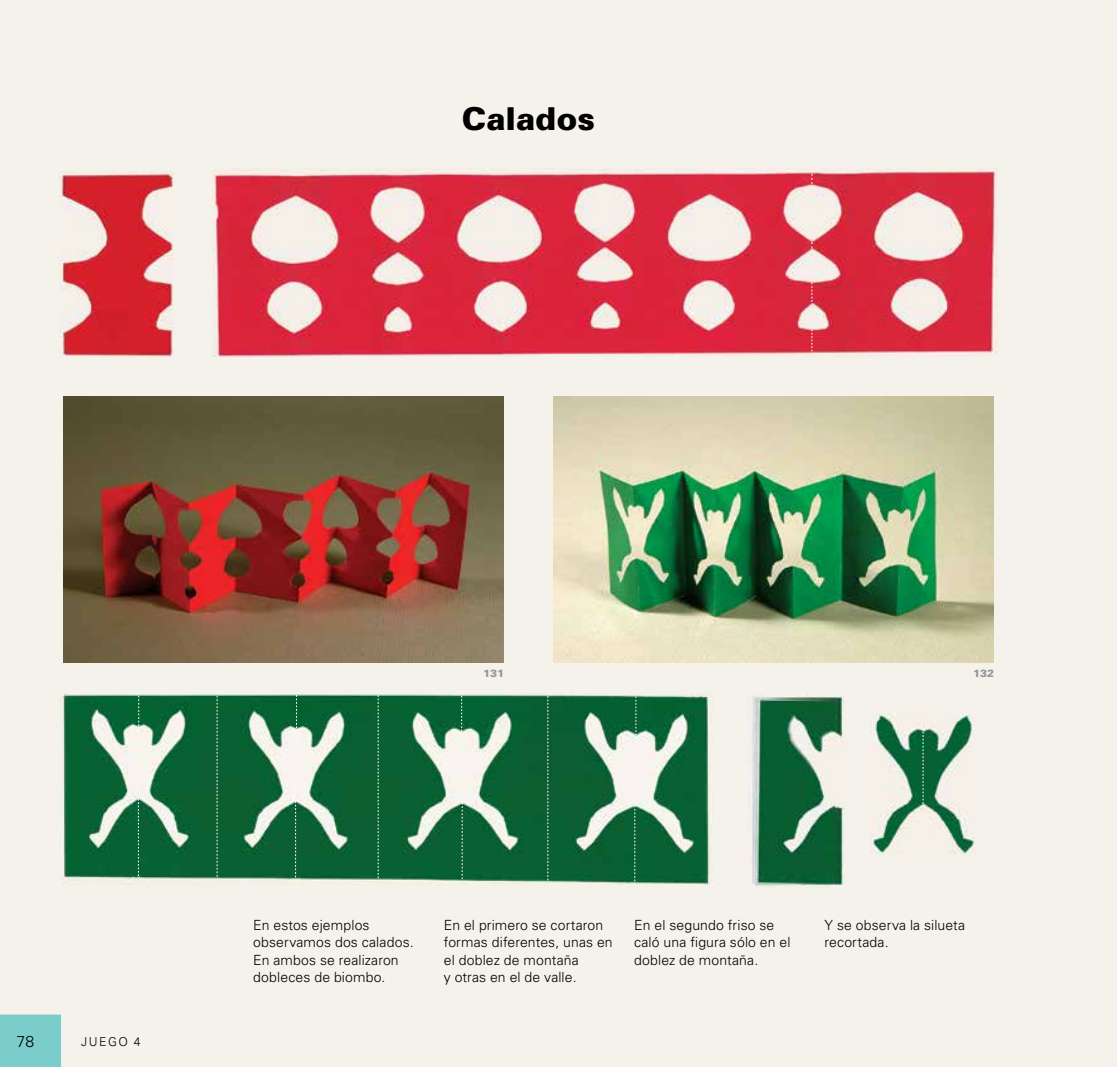
<style>
.page{position:relative;width:1117px;height:1067px;background:#fff}
.page>*{position:absolute;margin:0;border:0;box-sizing:border-box;transform-origin:0 0}
.t1{font:900 31.5px "Univers";color:#000}
.t2{font:300 15.75px "Univers";color:#000}
.t3{font:300 14px/17.5px "Univers";letter-spacing:.01em;color:#000}
.t4{font:300 12.25px "Univers";letter-spacing:.12em;color:#000}
.t5{font:900 10.5px "Univers";color:#939598}
</style>
<div class="page">
<div style="left:0;top:0;width:1116px;height:1067px;background:#f5f1eb"></div>
<div style="left:0;top:1014px;width:61px;height:53px;background:#7acdcb"></div>
<img style="left:60px;top:172px;width:114px;height:185px">
<img style="left:752px;top:694px;width:93px;height:193px">
<img style="left:60px;top:693px;width:652px;height:192px">
<img style="left:63px;top:396px;width:440px;height:266px">
<img style="left:553px;top:396px;width:440px;height:266px">
<img style="left:870px;top:713px;width:104px;height:141px">
<img style="left:212px;top:169px;width:785px;height:187px">
<svg style="left:811px;top:282px;width:1px;height:20px"></svg>
<svg style="left:811px;top:329px;width:1px;height:22px"></svg>
<svg style="left:138px;top:695px;width:1px;height:31px"></svg>
<svg style="left:217px;top:695px;width:1px;height:181px"></svg>
<svg style="left:378px;top:695px;width:1px;height:183px"></svg>
<svg style="left:547px;top:696px;width:1px;height:184px"></svg>
<svg style="left:138px;top:798px;width:1px;height:78px"></svg>
<svg style="left:296px;top:695px;width:1px;height:33px"></svg>
<svg style="left:295px;top:801px;width:1px;height:76px"></svg>
<svg style="left:461px;top:695px;width:1px;height:36px"></svg>
<svg style="left:462px;top:802px;width:1px;height:77px"></svg>
<svg style="left:635px;top:696px;width:1px;height:39px"></svg>
<svg style="left:634px;top:805px;width:1px;height:76px"></svg>
<svg style="left:922px;top:731px;width:1px;height:73px"></svg>
<h1 class="t1" style="left:462px;top:99px;width:135px">Calados</h1>
<p class="t2" style="left:17px;top:1032px;width:19px">78</p>
<p class="t4" style="left:81px;top:1034px;width:61px">JUEGO 4</p>
<p class="t5" style="left:483px;top:666px;width:23px">131</p>
<p class="t5" style="left:972px;top:666px;width:23px">132</p>
<p class="t3" style="left:253px;top:915px;width:162px">En estos ejemplos observamos dos calados.<br>En ambos se realizaron dobleces de biombo.</p>
<p class="t3" style="left:634px;top:915px;width:158px">En el segundo friso se caló una figura sólo en el doblez de montaña.</p>
<p class="t3" style="left:443px;top:915px;width:170px">En el primero se cortaron formas diferentes, unas en el doblez de montaña<br>y otras en el de valle.</p>
<p class="t3" style="left:824px;top:915px;width:142px">Y se observa la silueta recortada.</p>
</div>
